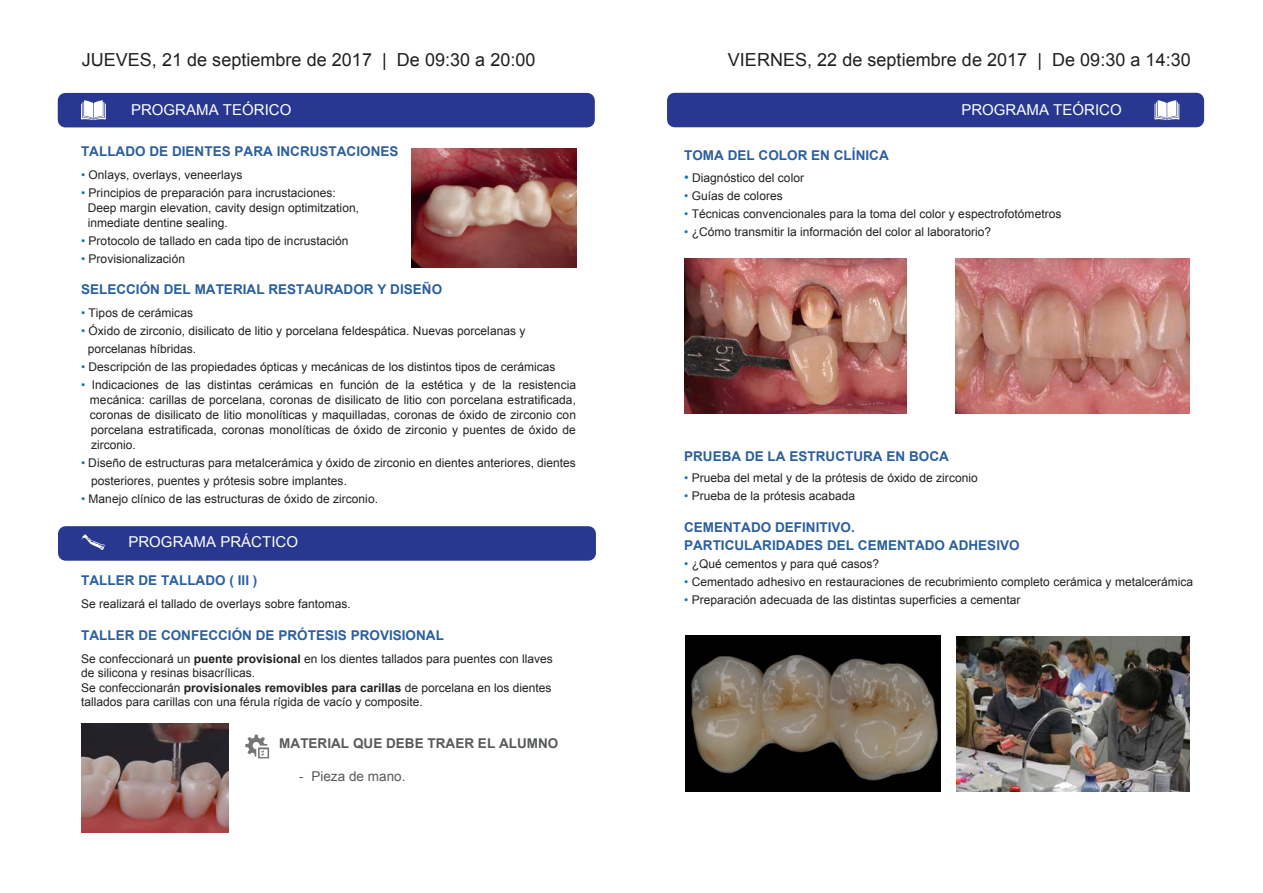
<style>
.page{position:relative;width:1263px;height:893px;background:#fff}
.page>*{position:absolute;margin:0;border:0;box-sizing:border-box;transform-origin:0 0}
.t1{font:18px "Arial";color:#231f20}
.t2{font:15px "Arial";color:#fff}
.t3{font:700 13.5px/18px "Arial";color:#2a5fa0}
.t4{font:700 13.5px "Arial";color:#575a5b}
.t5{font:13.5px "Arial";color:#575a5b}
.t6{font:12px/15px "Arial";color:#231f20}
.s1{color:#1074bc}
.s2{font-weight:700}
.s3{font-size:13.5px;color:#1074bc}
</style>
<div class="page">
<div style="left:58px;top:93px;width:537px;height:34px;background:#283890"></div>
<svg style="left:81px;top:100px;width:25px;height:20px"></svg>
<img style="left:411px;top:148px;width:165px;height:120px">
<div style="left:58px;top:526px;width:538px;height:35px;background:#283890"></div>
<svg style="left:81px;top:534px;width:24px;height:16px"></svg>
<svg style="left:245px;top:735px;width:24px;height:23px"></svg>
<img style="left:685px;top:635px;width:255px;height:157px">
<img style="left:81px;top:723px;width:147px;height:110px">
<div style="left:667px;top:93px;width:537px;height:34px;background:#283890"></div>
<svg style="left:1154px;top:100px;width:25px;height:20px"></svg>
<img style="left:685px;top:258px;width:221px;height:156px">
<img style="left:956px;top:258px;width:233px;height:156px">
<img style="left:956px;top:637px;width:233px;height:155px">
<h1 class="t1" style="left:82px;top:47px;width:455px">JUEVES, 21 de septiembre de 2017 | De 09:30 a 20:00</h1>
<p class="t2" style="left:131px;top:100px;width:162px">PROGRAMA TEÓRICO</p>
<p class="t3" style="left:81px;top:143px;width:319px">TALLADO DE DIENTES PARA INCRUSTACIONES</p>
<p class="t6" style="left:81px;top:167px;width:163px"><span class="s1">•</span> Onlays, overlays, veneerlays</p>
<p class="t6" style="left:88px;top:185px;width:273px;text-indent:-7px"><span class="s1">•</span> Principios de preparación para incrustaciones:<br>Deep margin elevation, cavity design optimitzation, inmediate dentine sealing.</p>
<p class="t6" style="left:81px;top:233px;width:269px"><span class="s1">•</span> Protocolo de tallado en cada tipo de incrustación</p>
<p class="t6" style="left:81px;top:251px;width:106px"><span class="s1">•</span> Provisionalización</p>
<p class="t3" style="left:81px;top:281px;width:363px">SELECCIÓN DEL MATERIAL RESTAURADOR Y DISEÑO</p>
<p class="t6" style="left:81px;top:305px;width:114px"><span class="s1">•</span> Tipos de cerámicas</p>
<p class="t6" style="left:88px;top:322px;width:439px;line-height:18px;text-indent:-7px"><span class="s1">•</span> Óxido de zirconio, disilicato de litio y porcelana feldespática. Nuevas porcelanas y porcelanas híbridas.</p>
<p class="t6" style="left:81px;top:359px;width:476px"><span class="s1">•</span> Descripción de las propiedades ópticas y mecánicas de los distintos tipos de cerámicas</p>
<p class="t6" style="left:90px;top:377px;width:488px;text-align:justify;text-indent:-9px"><span class="s1">•</span> Indicaciones de las distintas cerámicas en función de la estética y de la resistencia mecánica: carillas de porcelana, coronas de disilicato de litio con porcelana estratificada, coronas de disilicato de litio monolíticas y maquilladas, coronas de óxido de zirconio con porcelana estratificada, coronas monolíticas de óxido de zirconio y puentes de óxido de zirconio.</p>
<p class="t6" style="left:91px;top:454px;width:486px;line-height:18px;text-indent:-10px"><span class="s1">•</span> Diseño de estructuras para metalcerámica y óxido de zirconio en dientes anteriores, dientes posteriores, puentes y prótesis sobre implantes.</p>
<p class="t6" style="left:81px;top:491px;width:299px"><span class="s1">•</span> Manejo clínico de las estructuras de óxido de zirconio.</p>
<p class="t2" style="left:128px;top:532px;width:171px">PROGRAMA PRÁCTICO</p>
<p class="t3" style="left:81px;top:572px;width:178px">TALLER DE TALLADO ( III )</p>
<p class="t6" style="left:81px;top:596px;width:271px">Se realizará el tallado de overlays sobre fantomas.</p>
<p class="t3" style="left:81px;top:627px;width:364px">TALLER DE CONFECCIÓN DE PRÓTESIS PROVISIONAL</p>
<p class="t6" style="left:81px;top:651px;width:473px;line-height:14.4px">Se confeccionará un <span class="s2">puente provisional</span> en los dientes tallados para puentes con llaves de silicona y resinas bisacrílicas.<br>Se confeccionarán <span class="s2">provisionales removibles para carillas</span> de porcelana en los dientes tallados para carillas con una férula rígida de vacío y composite.</p>
<p class="t4" style="left:279px;top:734px;width:281px">MATERIAL QUE DEBE TRAER EL ALUMNO</p>
<p class="t5" style="left:299px;top:768px;width:108px">- Pieza de mano.</p>
<h1 class="t1" style="left:728px;top:47px;width:464px">VIERNES, 22 de septiembre de 2017 | De 09:30 a 14:30</h1>
<p class="t2" style="left:961px;top:100px;width:162px">PROGRAMA TEÓRICO</p>
<p class="t3" style="left:684px;top:147px;width:206px">TOMA DEL COLOR EN CLÍNICA</p>
<p class="t6" style="left:684px;top:171px;width:121px"><span class="s3">•</span> Diagnóstico del color</p>
<p class="t6" style="left:684px;top:189px;width:100px"><span class="s1">•</span> Guías de colores</p>
<p class="t6" style="left:684px;top:207px;width:379px"><span class="s1">•</span> Técnicas convencionales para la toma del color y espectrofotómetros</p>
<p class="t6" style="left:684px;top:225px;width:309px"><span class="s1">•</span> ¿Cómo transmitir la información del color al laboratorio?</p>
<p class="t3" style="left:684px;top:448px;width:266px">PRUEBA DE LA ESTRUCTURA EN BOCA</p>
<p class="t6" style="left:684px;top:471px;width:295px"><span class="s1">•</span> Prueba del metal y de la prótesis de óxido de zirconio</p>
<p class="t6" style="left:684px;top:489px;width:173px"><span class="s1">•</span> Prueba de la prótesis acabada</p>
<p class="t3" style="left:684px;top:519px;width:337px">CEMENTADO DEFINITIVO.<br>PARTICULARIDADES DEL CEMENTADO ADHESIVO</p>
<p class="t6" style="left:684px;top:556px;width:197px"><span class="s1">•</span> ¿Qué cementos y para qué casos?</p>
<p class="t6" style="left:684px;top:574px;width:511px"><span class="s1">•</span> Cementado adhesivo en restauraciones de recubrimiento completo cerámica y metalcerámica</p>
<p class="t6" style="left:684px;top:592px;width:338px"><span class="s1">•</span> Preparación adecuada de las distintas superficies a cementar</p>
</div>
